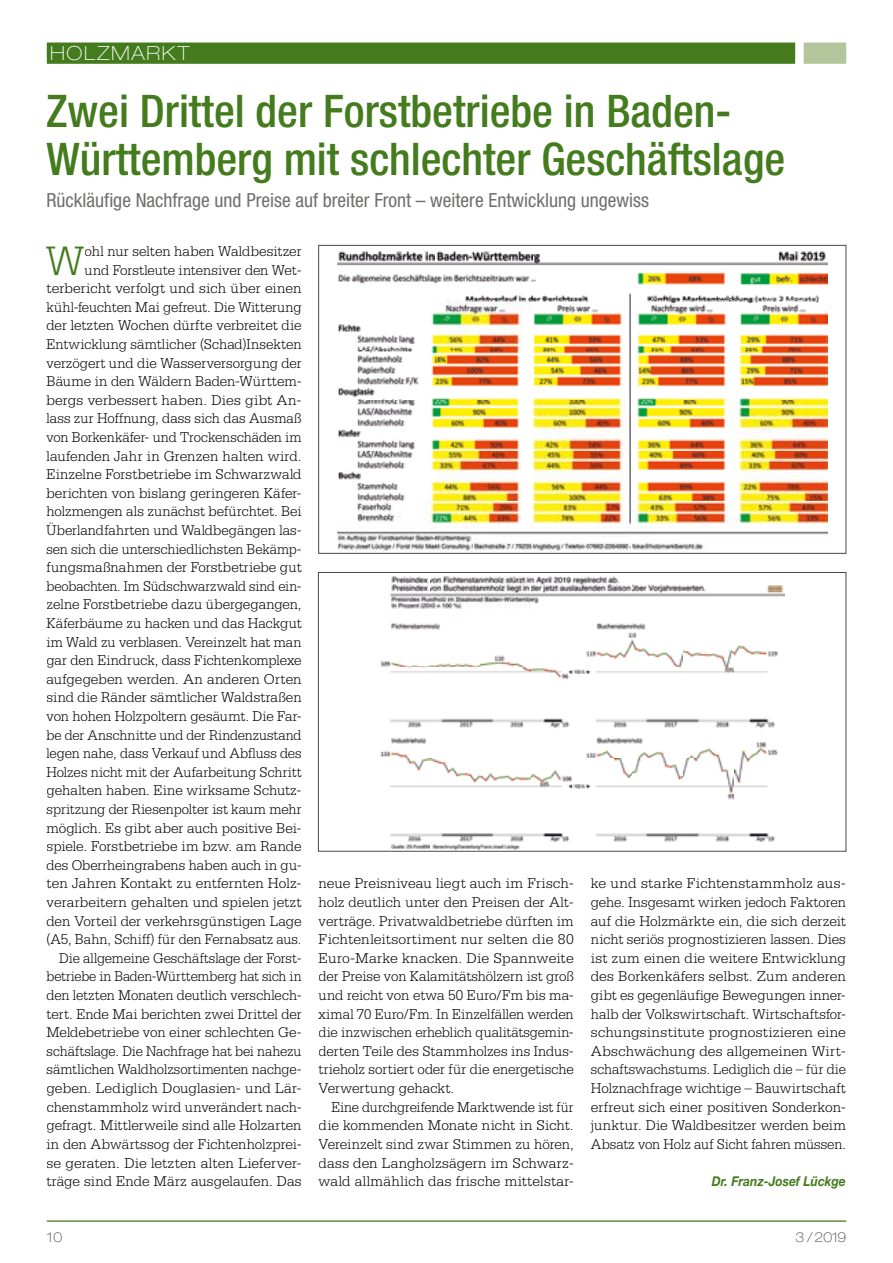
<style>
.page{position:relative;width:893px;height:1263px;background:#fff}
.page>*{position:absolute;margin:0;border:0;box-sizing:border-box;transform-origin:0 0}
.t1{font:500 condensed 45px/48px "Helvetica Neue LT";color:#437b1d}
.t2{font:300 43.5px "Serifa Std";color:#437b1d}
.t3{font:condensed 19.5px "Helvetica Neue LT";color:#6f6f6e}
.t4{font:100 expanded 19.5px "Helvetica Neue LT";letter-spacing:.085em;color:#fff}
.t5{font:300 15px/18.6px "Serifa Std";letter-spacing:-.005em;color:#000;text-align:justify}
.t6{font:300 15px/18.6px "Serifa Std";letter-spacing:-.005em;color:#000;text-align:justify;scale:.96 1}
.t7{font:italic 700 13.5px "Helvetica Neue LT";color:#437b1d;scale:.9 1}
.t8{font:100 expanded 13.5px "Helvetica Neue LT";letter-spacing:.01em;color:#494948}
</style>
<div class="page">
<hr style="left:47px;top:1220px;width:799px;height:2px;background:#437b1d">
<div style="left:47px;top:43px;width:748px;height:21px;background:#437b1d"></div>
<div style="left:804px;top:43px;width:42px;height:21px;background:#b2c59b"></div>
<img style="left:337px;top:251px;width:490px;height:300px">
<div style="left:318px;top:245px;width:528px;height:309px;border:1px solid #494948"></div>
<img style="left:380px;top:576px;width:405px;height:273px">
<div style="left:318px;top:572px;width:528px;height:279px;border:1px solid #494948"></div>
<h3 class="t4" style="left:50px;top:42px;width:141px">HOLZMARKT</h3>
<h1 class="t1" style="left:47px;top:86px;width:740px">Zwei Drittel der Forstbetriebe in Baden-<br>Württemberg mit schlechter Geschäftslage</h1>
<h3 class="t3" style="left:47px;top:189px;width:604px">Rückläufige Nachfrage und Preise auf breiter Front – weitere Entwicklung ungewiss</h3>
<h2 class="t2" style="left:46px;top:236px;width:40px">W</h2>
<p class="t5" style="left:47px;top:242px;width:257px;text-align:right">ohl nur selten haben Waldbesitzer<br>und Forstleute intensiver den Wet&shy;terbericht verfolgt und sich über einen kühl-feuchten Mai gefreut. Die Witterung der letzten Wochen dürfte verbreitet die Entwicklung sämtlicher (Schad)Insekten verzögert und die Wasserversorgung der Bäume in den Wäldern Baden-Württem&shy;bergs verbessert haben. Dies gibt An&shy;lass zur Hoffnung, dass sich das Ausmaß von Borkenkäfer- und Trockenschäden im laufenden Jahr in Grenzen halten wird.<br>Einzelne Forstbetriebe im Schwarzwald berichten von bislang geringeren Käfer&shy;holzmengen als zunächst befürchtet. Bei Überlandfahrten und Waldbegängen las&shy;sen sich die unterschiedlichsten Bekämp&shy;fungsmaßnahmen der Forstbetriebe gut beobachten. Im Südschwarzwald sind ein&shy;zelne Forstbetriebe dazu übergegangen, Käferbäume zu hacken und das Hackgut im Wald zu verblasen. Vereinzelt hat man gar den Eindruck, dass Fichtenkomplexe aufgegeben werden. An anderen Orten sind die Ränder sämtlicher Waldstraßen von hohen Holzpoltern gesäumt. Die Far&shy;be der Anschnitte und der Rindenzustand legen nahe, dass Verkauf und Abfluss des Holzes nicht mit der Aufarbeitung Schritt gehalten haben. Eine wirksame Schutz&shy;spritzung der Riesenpolter ist kaum mehr möglich. Es gibt aber auch positive Bei&shy;spiele. Forstbetriebe im bzw. am Rande des Oberrheingrabens haben auch in gu&shy;ten Jahren Kontakt zu entfernten Holz&shy;verarbeitern gehalten und spielen jetzt den Vorteil der verkehrsgünstigen Lage (A5, Bahn, Schiff) für den Fernabsatz aus.<br>Die allgemeine Geschäftslage der Forst&shy;betriebe in Baden-Württemberg hat sich in den letzten Monaten deutlich verschlech&shy;tert. Ende Mai berichten zwei Drittel der Meldebetriebe von einer schlechten Ge&shy;schäftslage. Die Nachfrage hat bei nahezu sämtlichen Waldholzsortimenten nachge&shy;geben. Lediglich Douglasien- und Lär&shy;chenstammholz wird unverändert nach&shy;gefragt. Mittlerweile sind alle Holzarten in den Abwärtssog der Fichtenholzprei&shy;se geraten. Die letzten alten Lieferver&shy;träge sind Ende März ausgelaufen. Das</p>
<p class="t5" style="left:319px;top:874px;width:257px">neue Preisniveau liegt auch im Frisch&shy;holz deutlich unter den Preisen der Alt&shy;verträge. Privatwaldbetriebe dürften im Fichtenleitsortiment nur selten die 80<br>Euro-Marke knacken. Die Spannweite der Preise von Kalamitätshölzern ist groß und reicht von etwa 50 Euro/Fm bis ma&shy;ximal 70 Euro/Fm. In Einzelfällen werden die inzwischen erheblich qualitätsgemin&shy;derten Teile des Stammholzes ins Indus&shy;trieholz sortiert oder für die energetische Verwertung gehackt.</p>
<p class="t6" style="left:319px;top:1097px;width:267px;text-indent:13px">Eine durchgreifende Marktwende ist für die kommenden Monate nicht in Sicht.<br>Vereinzelt sind zwar Stimmen zu hören, dass den Langholzsägern im Schwarz&shy;wald allmählich das frische mittelstar-</p>
<p class="t5" style="left:591px;top:874px;width:257px">ke und starke Fichtenstammholz aus&shy;gehe. Insgesamt wirken jedoch Faktoren auf die Holzmärkte ein, die sich derzeit nicht seriös prognostizieren lassen. Dies ist zum einen die weitere Entwicklung des Borkenkäfers selbst. Zum anderen gibt es gegenläufige Bewegungen inner&shy;halb der Volkswirtschaft. Wirtschaftsfor&shy;schungsinstitute prognostizieren eine Abschwächung des allgemeinen Wirt&shy;schaftswachstums. Lediglich die – für die Holznachfrage wichtige – Bauwirtschaft erfreut sich einer positiven Sonderkon&shy;junktur. Die Waldbesitzer werden beim Absatz von Holz auf Sicht fahren müssen.</p>
<p class="t7" style="left:712px;top:1173px;width:151px">Dr. Franz-Josef Lückge</p>
<p class="t8" style="left:47px;top:1229px;width:17px">10</p>
<p class="t8" style="left:796px;top:1229px;width:52px">3 / 2019</p>
</div>
